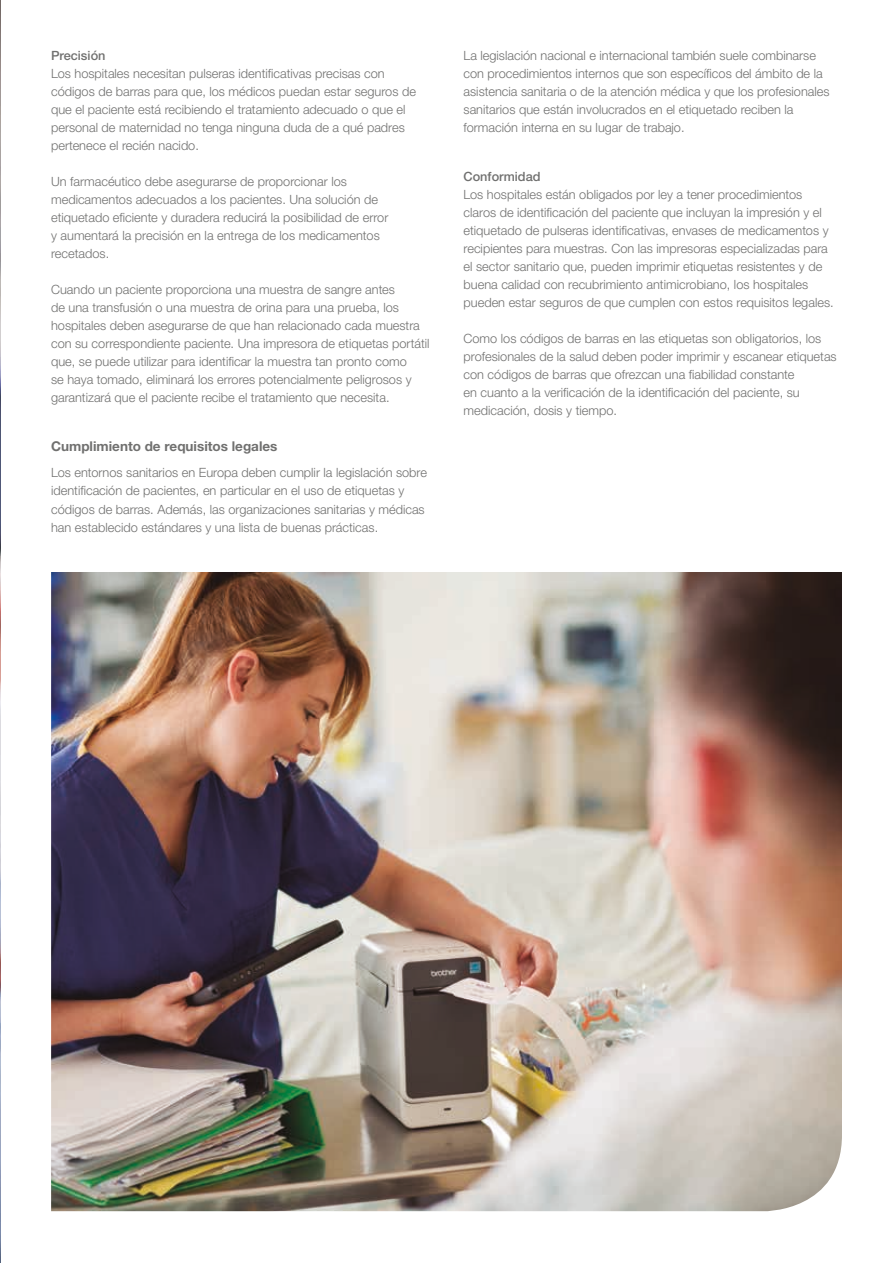
<style>
.page{position:relative;width:896px;height:1263px;background:#fff}
.page>*{position:absolute;margin:0;border:0;box-sizing:border-box;transform-origin:0 0}
.t1{font:700 13.5px "Helvetica Neue LTW1 G";color:#70706f}
.t2{font:300 12.75px/18px "Helvetica Neue LTW1 G";color:#70706f}
.t3{font:500 12.75px "Helvetica Neue LTW1 G";color:#70706f}
</style>
<div class="page">
<img style="left:0;top:1px;width:1px;height:1261px">
<img style="left:51px;top:572px;width:791px;height:639px">
<p class="t3" style="left:51px;top:48px;width:56px">Precisión</p>
<p class="t2" style="left:51px;top:65px;width:366px">Los hospitales necesitan pulseras identificativas precisas con códigos de barras para que, los médicos puedan estar seguros de que el paciente está recibiendo el tratamiento adecuado o que el personal de maternidad no tenga ninguna duda de a qué padres pertenece el recién nacido.</p>
<p class="t2" style="left:51px;top:173px;width:339px">Un farmacéutico debe asegurarse de proporcionar los medicamentos adecuados a los pacientes. Una solución de etiquetado eficiente y duradera reducirá la posibilidad de error y aumentará la precisión en la entrega de los medicamentos recetados.</p>
<p class="t2" style="left:51px;top:281px;width:380px">Cuando un paciente proporciona una muestra de sangre antes<br>de una transfusión o una muestra de orina para una prueba, los hospitales deben asegurarse de que han relacionado cada muestra con su correspondiente paciente. Una impresora de etiquetas portátil que, se puede utilizar para identificar la muestra tan pronto como<br>se haya tomado, eliminará los errores potencialmente peligrosos y garantizará que el paciente recibe el tratamiento que necesita.</p>
<p class="t1" style="left:51px;top:438px;width:228px">Cumplimiento de requisitos legales</p>
<p class="t2" style="left:51px;top:464px;width:377px">Los entornos sanitarios en Europa deben cumplir la legislación sobre identificación de pacientes, en particular en el uso de etiquetas y códigos de barras. Además, las organizaciones sanitarias y médicas han establecido estándares y una lista de buenas prácticas.</p>
<p class="t2" style="left:464px;top:47px;width:368px">La legislación nacional e internacional también suele combinarse con procedimientos internos que son específicos del ámbito de la asistencia sanitaria o de la atención médica y que los profesionales sanitarios que están involucrados en el etiquetado reciben la formación interna en su lugar de trabajo.</p>
<p class="t3" style="left:464px;top:169px;width:78px">Conformidad</p>
<p class="t2" style="left:464px;top:185px;width:372px">Los hospitales están obligados por ley a tener procedimientos claros de identificación del paciente que incluyan la impresión y el etiquetado de pulseras identificativas, envases de medicamentos y recipientes para muestras. Con las impresoras especializadas para el sector sanitario que, pueden imprimir etiquetas resistentes y de buena calidad con recubrimiento antimicrobiano, los hospitales pueden estar seguros de que cumplen con estos requisitos legales.</p>
<p class="t2" style="left:464px;top:329px;width:375px">Como los códigos de barras en las etiquetas son obligatorios, los profesionales de la salud deben poder imprimir y escanear etiquetas con códigos de barras que ofrezcan una fiabilidad constante<br>en cuanto a la verificación de la identificación del paciente, su medicación, dosis y tiempo.</p>
</div>
